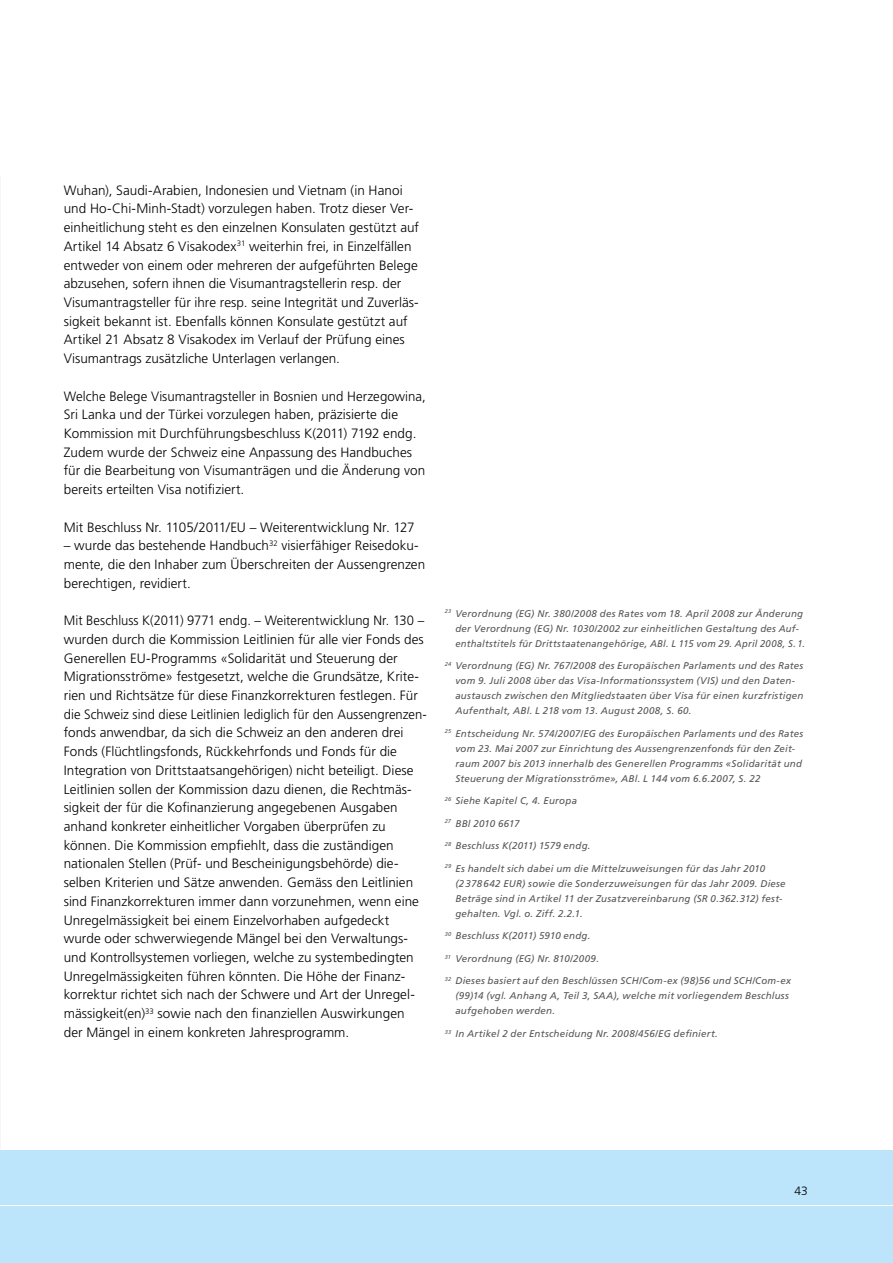
<style>
.page{position:relative;width:893px;height:1263px;background:#fff}
.page>*{position:absolute;margin:0;border:0;box-sizing:border-box;transform-origin:0 0}
.t1{font:300 13.5px/18.8px "Frutiger LT Std";letter-spacing:.005em;color:#000;scale:.96 1}
.t2{font:300 13.5px/18.8px "Frutiger LT Std";letter-spacing:.005em;color:#000}
.t3{font:300 12px "Frutiger LT Std";color:#000}
.t4{font:italic 9.75px/15px "Frutiger LT Std";letter-spacing:.025em;color:#565655}
</style>
<div class="page">
<div style="left:0;top:1150px;width:893px;height:113px;background:#bce4fa"></div>
<hr style="left:0;top:1205px;width:893px;height:1px;background:#fff">
<p class="t2" style="left:64px;top:181px;width:357px">Wuhan), Saudi-Arabien, Indonesien und Vietnam (in Hanoi und Ho-Chi-Minh-Stadt) vorzulegen haben. Trotz dieser Ver&shy;einheitlichung steht es den einzelnen Konsulaten gestützt auf Artikel 14 Absatz 6 Visakodex<sup>31</sup> weiterhin frei, in Einzelfällen entweder von einem oder mehreren der aufgeführten Belege abzusehen, sofern ihnen die Visumantragstellerin resp. der Visumantragsteller für ihre resp. seine Integrität und Zuverläs&shy;sigkeit bekannt ist. Ebenfalls können Konsulate gestützt auf Artikel 21 Absatz 8 Visakodex im Verlauf der Prüfung eines Visumantrags zusätzliche Unterlagen verlangen.</p>
<p class="t2" style="left:64px;top:387px;width:363px">Welche Belege Visumantragsteller in Bosnien und Herzegowina, Sri Lanka und der Türkei vorzulegen haben, präzisierte die Kommission mit Durchführungsbeschluss K(2011) 7192 endg.<br>Zudem wurde der Schweiz eine Anpassung des Handbuches für die Bearbeitung von Visumanträgen und die Änderung von bereits erteilten Visa notifiziert.</p>
<p class="t2" style="left:64px;top:518px;width:352px">Mit Beschluss Nr. 1105/2011/EU – Weiterentwicklung Nr. 127</p>
<p class="t2" style="left:64px;top:536px;width:363px">– wurde das bestehende Handbuch<sup>32</sup> visierfähiger Reisedoku&shy;mente, die den Inhaber zum Überschreiten der Aussengrenzen berechtigen, revidiert.</p>
<p class="t1" style="left:64px;top:611px;width:380px">Mit Beschluss K(2011) 9771 endg. – Weiterentwicklung Nr. 130 – wurden durch die Kommission Leitlinien für alle vier Fonds des Generellen EU-Programms «Solidarität und Steuerung der Migrationsströme» festgesetzt, welche die Grundsätze, Krite&shy;rien und Richtsätze für diese Finanzkorrekturen festlegen. Für die Schweiz sind diese Leitlinien lediglich für den Aussengrenzen&shy;fonds anwendbar, da sich die Schweiz an den anderen drei Fonds (Flüchtlingsfonds, Rückkehrfonds und Fonds für die Integration von Drittstaatsangehörigen) nicht beteiligt. Diese Leitlinien sollen der Kommission dazu dienen, die Rechtmäs&shy;sigkeit der für die Kofinanzierung angegebenen Ausgaben anhand konkreter einheitlicher Vorgaben überprüfen zu können. Die Kommission empfiehlt, dass die zuständigen nationalen Stellen (Prüf- und Bescheinigungsbehörde) die&shy;selben Kriterien und Sätze anwenden. Gemäss den Leitlinien sind Finanzkorrekturen immer dann vorzunehmen, wenn eine Unregelmässigkeit bei einem Einzelvorhaben aufgedeckt wurde oder schwerwiegende Mängel bei den Verwaltungs&shy;und Kontrollsystemen vorliegen, welche zu systembedingten Unregelmässigkeiten führen könnten. Die Höhe der Finanz&shy;korrektur richtet sich nach der Schwere und Art der Unregel&shy;mässigkeit(en)<sup>33</sup> sowie nach den finanziellen Auswirkungen der Mängel in einem konkreten Jahresprogramm.</p>
<p class="t4" style="left:455px;top:606px;width:351px;text-indent:-11px"><sup>23</sup> Verordnung (EG) Nr. 380/2008 des Rates vom 18. April 2008 zur Änderung der Verordnung (EG) Nr. 1030/2002 zur einheitlichen Gestaltung des Auf&shy;enthaltstitels für Drittstaatenangehörige, ABl. L 115 vom 29. April 2008, S. 1.</p>
<p class="t4" style="left:455px;top:658px;width:350px;text-indent:-11px"><sup>24</sup> Verordnung (EG) Nr. 767/2008 des Europäischen Parlaments und des Rates vom 9. Juli 2008 über das Visa-Informationssystem (VIS) und den Daten&shy;austausch zwischen den Mitgliedstaaten über Visa für einen kurzfristigen Aufenthalt, ABl. L 218 vom 13. August 2008, S. 60.</p>
<p class="t4" style="left:455px;top:726px;width:349px;text-indent:-11px"><sup>25</sup> Entscheidung Nr. 574/2007/EG des Europäischen Parlaments und des Rates vom 23. Mai 2007 zur Einrichtung des Aussengrenzenfonds für den Zeit&shy;raum 2007 bis 2013 innerhalb des Generellen Programms «Solidarität und Steuerung der Migrationsströme», ABl. L 144 vom 6.6.2007, S. 22</p>
<p class="t4" style="left:445px;top:793px;width:134px"><sup>26</sup> Siehe Kapitel C, 4. Europa</p>
<p class="t4" style="left:445px;top:816px;width:76px"><sup>27</sup> BBl 2010 6617</p>
<p class="t4" style="left:445px;top:838px;width:147px"><sup>28</sup> Beschluss K(2011) 1579 endg.</p>
<p class="t4" style="left:455px;top:861px;width:332px;text-indent:-11px"><sup>29</sup> Es handelt sich dabei um die Mittelzuweisungen für das Jahr 2010 (2378642 EUR) sowie die Sonderzuweisungen für das Jahr 2009. Diese Beträge sind in Artikel 11 der Zusatzvereinbarung (SR 0.362.312) fest&shy;gehalten. Vgl. o. Ziff. 2.2.1.</p>
<p class="t4" style="left:445px;top:928px;width:147px"><sup>30</sup> Beschluss K(2011) 5910 endg.</p>
<p class="t4" style="left:445px;top:951px;width:156px"><sup>31</sup> Verordnung (EG) Nr. 810/2009.</p>
<p class="t4" style="left:455px;top:973px;width:337px;text-indent:-11px"><sup>32</sup> Dieses basiert auf den Beschlüssen SCH/Com-ex (98)56 und SCH/Com-ex (99)14 (vgl. Anhang A, Teil 3, SAA), welche mit vorliegendem Beschluss aufgehoben werden.</p>
<p class="t4" style="left:445px;top:1026px;width:275px"><sup>33</sup> In Artikel 2 der Entscheidung Nr. 2008/456/EG definiert.</p>
<p class="t3" style="left:795px;top:1184px;width:15px">43</p>
</div>
